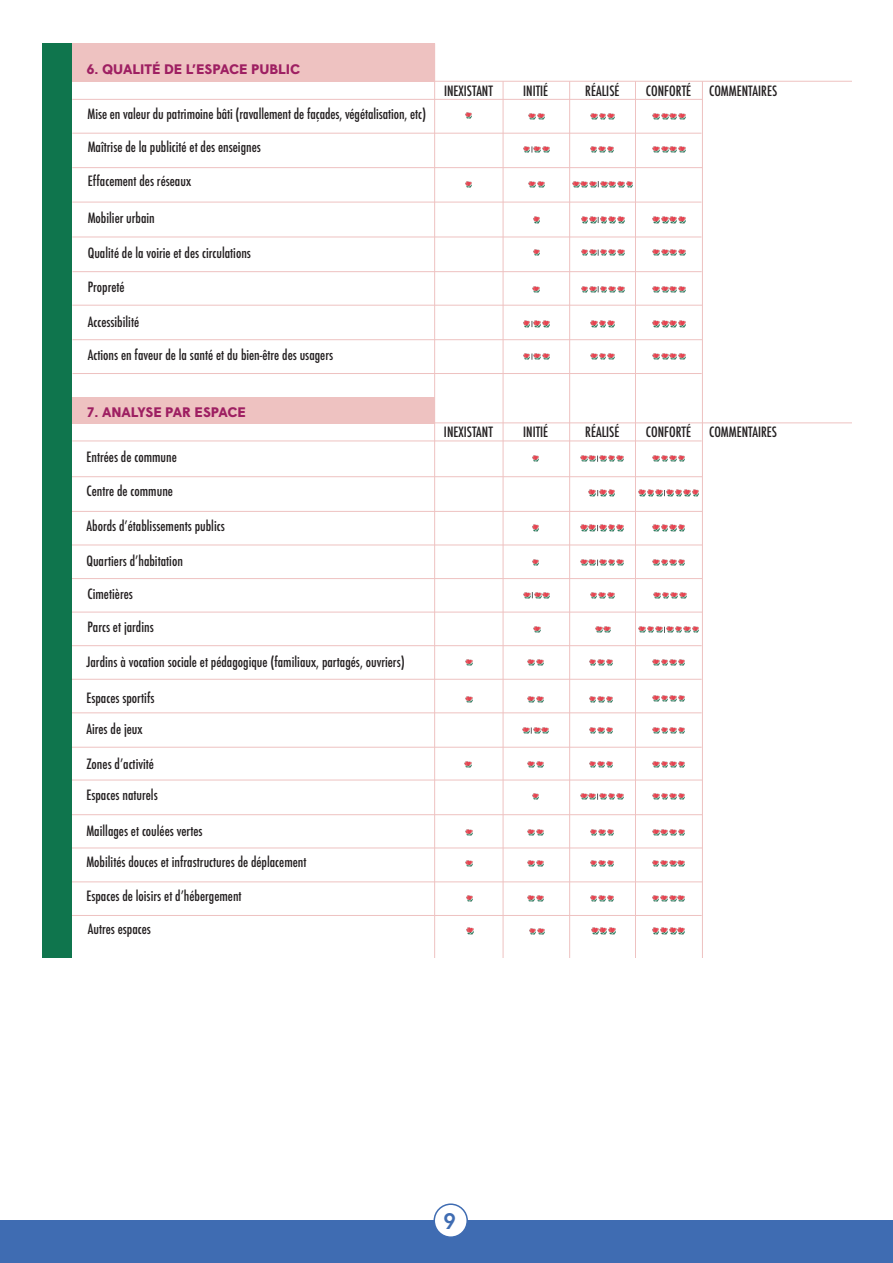
<style>
.page{position:relative;width:893px;height:1263px;background:#fff}
.page>*{position:absolute;margin:0;border:0;box-sizing:border-box;transform-origin:0 0}
.t1{font:500 22.5px "Wigrum";color:#3f6cb2}
.t2{font:500 condensed 13.8px "Futura";color:#231f20}
.t3{font:700 13.8px "Wigrum";color:#9e1f62}
</style>
<div class="page">
<hr style="left:434px;top:81px;width:417px;height:1px;background:#eec2c1">
<hr style="left:72px;top:99px;width:630px;height:1px;background:#eec2c1">
<hr style="left:72px;top:133px;width:629px;height:1px;background:#eec2c1">
<hr style="left:73px;top:271px;width:629px;height:1px;background:#eec2c1">
<hr style="left:72px;top:167px;width:631px;height:1px;background:#eec2c1">
<hr style="left:72px;top:305px;width:630px;height:1px;background:#eec2c1">
<hr style="left:72px;top:202px;width:629px;height:1px;background:#eec2c1">
<hr style="left:73px;top:339px;width:629px;height:1px;background:#eec2c1">
<hr style="left:72px;top:237px;width:629px;height:1px;background:#eec2c1">
<hr style="left:73px;top:373px;width:629px;height:1px;background:#eec2c1">
<hr style="left:503px;top:81px;width:1px;height:876px;background:#eec2c1">
<hr style="left:569px;top:81px;width:1px;height:876px;background:#eec2c1">
<hr style="left:635px;top:81px;width:1px;height:876px;background:#eec2c1">
<div style="left:72px;top:43px;width:363px;height:39px;background:#eec2c1"></div>
<svg style="left:653px;top:113px;width:32px;height:6px"></svg>
<svg style="left:653px;top:147px;width:32px;height:6px"></svg>
<svg style="left:653px;top:217px;width:32px;height:6px"></svg>
<svg style="left:653px;top:249px;width:32px;height:7px"></svg>
<svg style="left:653px;top:286px;width:32px;height:6px"></svg>
<svg style="left:653px;top:321px;width:32px;height:6px"></svg>
<svg style="left:653px;top:354px;width:32px;height:6px"></svg>
<svg style="left:529px;top:113px;width:15px;height:6px"></svg>
<svg style="left:529px;top:181px;width:15px;height:6px"></svg>
<svg style="left:591px;top:113px;width:23px;height:6px"></svg>
<svg style="left:590px;top:146px;width:24px;height:7px"></svg>
<svg style="left:572px;top:181px;width:61px;height:6px"></svg>
<svg style="left:581px;top:217px;width:43px;height:6px"></svg>
<svg style="left:581px;top:249px;width:43px;height:7px"></svg>
<svg style="left:581px;top:286px;width:43px;height:6px"></svg>
<svg style="left:591px;top:321px;width:23px;height:6px"></svg>
<svg style="left:591px;top:354px;width:23px;height:6px"></svg>
<svg style="left:523px;top:146px;width:26px;height:7px"></svg>
<svg style="left:523px;top:321px;width:26px;height:6px"></svg>
<svg style="left:523px;top:353px;width:26px;height:7px"></svg>
<svg style="left:533px;top:217px;width:7px;height:6px"></svg>
<svg style="left:465px;top:112px;width:7px;height:6px"></svg>
<svg style="left:465px;top:181px;width:7px;height:6px"></svg>
<svg style="left:533px;top:249px;width:7px;height:7px"></svg>
<svg style="left:532px;top:286px;width:7px;height:6px"></svg>
<hr style="left:72px;top:422px;width:779px;height:1px;background:#eec2c1">
<hr style="left:72px;top:441px;width:630px;height:1px;background:#eec2c1">
<hr style="left:70px;top:476px;width:632px;height:1px;background:#eec2c1">
<hr style="left:66px;top:511px;width:636px;height:1px;background:#eec2c1">
<hr style="left:66px;top:545px;width:637px;height:1px;background:#eec2c1">
<hr style="left:66px;top:578px;width:636px;height:1px;background:#eec2c1">
<hr style="left:67px;top:612px;width:636px;height:1px;background:#eec2c1">
<hr style="left:66px;top:645px;width:636px;height:1px;background:#eec2c1">
<hr style="left:66px;top:679px;width:636px;height:1px;background:#eec2c1">
<hr style="left:66px;top:712px;width:636px;height:1px;background:#eec2c1">
<hr style="left:66px;top:747px;width:636px;height:1px;background:#eec2c1">
<hr style="left:67px;top:780px;width:636px;height:1px;background:#eec2c1">
<hr style="left:67px;top:814px;width:636px;height:1px;background:#eec2c1">
<hr style="left:67px;top:847px;width:636px;height:1px;background:#eec2c1">
<hr style="left:67px;top:881px;width:636px;height:1px;background:#eec2c1">
<hr style="left:66px;top:915px;width:636px;height:1px;background:#eec2c1">
<hr style="left:702px;top:81px;width:1px;height:876px;background:#eec2c1">
<div style="left:72px;top:398px;width:363px;height:26px;background:#eec2c1"></div>
<hr style="left:434px;top:44px;width:1px;height:913px;background:#eec2c1">
<svg style="left:532px;top:456px;width:7px;height:6px"></svg>
<svg style="left:532px;top:525px;width:7px;height:6px"></svg>
<svg style="left:532px;top:560px;width:7px;height:6px"></svg>
<svg style="left:533px;top:627px;width:7px;height:6px"></svg>
<svg style="left:466px;top:659px;width:6px;height:6px"></svg>
<svg style="left:466px;top:696px;width:6px;height:6px"></svg>
<svg style="left:464px;top:761px;width:7px;height:6px"></svg>
<svg style="left:466px;top:829px;width:6px;height:6px"></svg>
<svg style="left:532px;top:793px;width:7px;height:7px"></svg>
<svg style="left:466px;top:861px;width:6px;height:6px"></svg>
<svg style="left:466px;top:895px;width:7px;height:7px"></svg>
<svg style="left:467px;top:928px;width:7px;height:6px"></svg>
<svg style="left:524px;top:592px;width:26px;height:6px"></svg>
<svg style="left:589px;top:490px;width:26px;height:6px"></svg>
<svg style="left:523px;top:727px;width:26px;height:7px"></svg>
<svg style="left:528px;top:659px;width:15px;height:6px"></svg>
<svg style="left:595px;top:627px;width:16px;height:6px"></svg>
<svg style="left:528px;top:761px;width:15px;height:6px"></svg>
<svg style="left:528px;top:696px;width:15px;height:6px"></svg>
<svg style="left:528px;top:829px;width:15px;height:6px"></svg>
<svg style="left:528px;top:861px;width:15px;height:6px"></svg>
<svg style="left:528px;top:895px;width:15px;height:7px"></svg>
<svg style="left:529px;top:928px;width:15px;height:6px"></svg>
<svg style="left:591px;top:928px;width:24px;height:6px"></svg>
<svg style="left:590px;top:895px;width:24px;height:7px"></svg>
<svg style="left:590px;top:861px;width:24px;height:6px"></svg>
<svg style="left:590px;top:829px;width:24px;height:6px"></svg>
<svg style="left:589px;top:761px;width:24px;height:6px"></svg>
<svg style="left:589px;top:727px;width:24px;height:7px"></svg>
<svg style="left:589px;top:696px;width:24px;height:6px"></svg>
<svg style="left:589px;top:659px;width:24px;height:6px"></svg>
<svg style="left:590px;top:592px;width:24px;height:6px"></svg>
<svg style="left:580px;top:793px;width:43px;height:7px"></svg>
<svg style="left:653px;top:456px;width:32px;height:6px"></svg>
<svg style="left:654px;top:592px;width:32px;height:6px"></svg>
<svg style="left:653px;top:659px;width:32px;height:6px"></svg>
<svg style="left:653px;top:696px;width:32px;height:6px"></svg>
<svg style="left:653px;top:727px;width:32px;height:7px"></svg>
<svg style="left:653px;top:761px;width:32px;height:6px"></svg>
<svg style="left:653px;top:793px;width:32px;height:7px"></svg>
<svg style="left:652px;top:829px;width:33px;height:6px"></svg>
<svg style="left:652px;top:861px;width:33px;height:6px"></svg>
<svg style="left:652px;top:895px;width:33px;height:7px"></svg>
<svg style="left:652px;top:928px;width:33px;height:6px"></svg>
<svg style="left:653px;top:560px;width:32px;height:6px"></svg>
<svg style="left:653px;top:525px;width:32px;height:6px"></svg>
<svg style="left:580px;top:456px;width:43px;height:6px"></svg>
<svg style="left:580px;top:525px;width:43px;height:6px"></svg>
<svg style="left:580px;top:560px;width:43px;height:6px"></svg>
<svg style="left:638px;top:490px;width:61px;height:6px"></svg>
<svg style="left:638px;top:627px;width:61px;height:6px"></svg>
<div style="left:43px;top:43px;width:29px;height:914px;background:#0f754d"></div>
<div style="left:0;top:1221px;width:893px;height:42px;background:#3f6cb2"></div>
<div style="left:434px;top:1204px;width:33px;height:33px;background:#fff;border-radius:50%"></div>
<div style="left:433px;top:1203px;width:35px;height:35px;border:2px solid #3f6cb2;border-radius:50%"></div>
<p class="t3" style="left:86px;top:59px;width:215px">6. QUALITÉ DE L’ESPACE PUBLIC</p>
<p class="t2" style="left:88px;top:105px;width:340px">Mise en valeur du patrimoine bâti (ravallement de façades, végétalisation, etc)</p>
<p class="t2" style="left:88px;top:138px;width:175px">Maîtrise de la publicité et des enseignes</p>
<p class="t2" style="left:88px;top:172px;width:105px">Effacement des réseaux</p>
<p class="t2" style="left:88px;top:209px;width:69px">Mobilier urbain</p>
<p class="t2" style="left:88px;top:244px;width:165px">Qualité de la voirie et des circulations</p>
<p class="t2" style="left:88px;top:278px;width:38px">Propreté</p>
<p class="t2" style="left:88px;top:313px;width:53px">Accessibilité</p>
<p class="t2" style="left:88px;top:346px;width:247px">Actions en faveur de la santé et du bien-être des usagers</p>
<p class="t3" style="left:86px;top:401px;width:161px">7. ANALYSE PAR ESPACE</p>
<p class="t2" style="left:86px;top:448px;width:92px">Entrées de commune</p>
<p class="t2" style="left:86px;top:482px;width:88px">Centre de commune</p>
<p class="t2" style="left:86px;top:517px;width:140px">Abords d’établissements publics</p>
<p class="t2" style="left:86px;top:552px;width:98px">Quartiers d’habitation</p>
<p class="t2" style="left:88px;top:585px;width:47px">Cimetières</p>
<p class="t2" style="left:88px;top:618px;width:68px">Parcs et jardins</p>
<p class="t2" style="left:86px;top:653px;width:320px">Jardins à vocation sociale et pédagogique (familiaux, partagés, ouvriers)</p>
<p class="t2" style="left:86px;top:689px;width:70px">Espaces sportifs</p>
<p class="t2" style="left:86px;top:720px;width:58px">Aires de jeux</p>
<p class="t2" style="left:86px;top:755px;width:69px">Zones d’activité</p>
<p class="t2" style="left:86px;top:786px;width:73px">Espaces naturels</p>
<p class="t2" style="left:86px;top:822px;width:118px">Maillages et coulées vertes</p>
<p class="t2" style="left:86px;top:853px;width:222px">Mobilités douces et infrastructures de déplacement</p>
<p class="t2" style="left:86px;top:887px;width:157px">Espaces de loisirs et d’hébergement</p>
<p class="t2" style="left:88px;top:920px;width:65px">Autres espaces</p>
<p class="t2" style="left:444px;top:82px;width:50px">INEXISTANT</p>
<p class="t2" style="left:523px;top:82px;width:27px">INITIÉ</p>
<p class="t2" style="left:585px;top:82px;width:36px">RÉALISÉ</p>
<p class="t2" style="left:646px;top:82px;width:47px">CONFORTÉ</p>
<p class="t2" style="left:709px;top:82px;width:69px">COMMENTAIRES</p>
<p class="t2" style="left:444px;top:423px;width:50px">INEXISTANT</p>
<p class="t2" style="left:523px;top:423px;width:27px">INITIÉ</p>
<p class="t2" style="left:585px;top:423px;width:36px">RÉALISÉ</p>
<p class="t2" style="left:646px;top:423px;width:47px">CONFORTÉ</p>
<p class="t2" style="left:709px;top:423px;width:69px">COMMENTAIRES</p>
<p class="t1" style="left:443px;top:1204px;width:14px">9</p>
</div>
